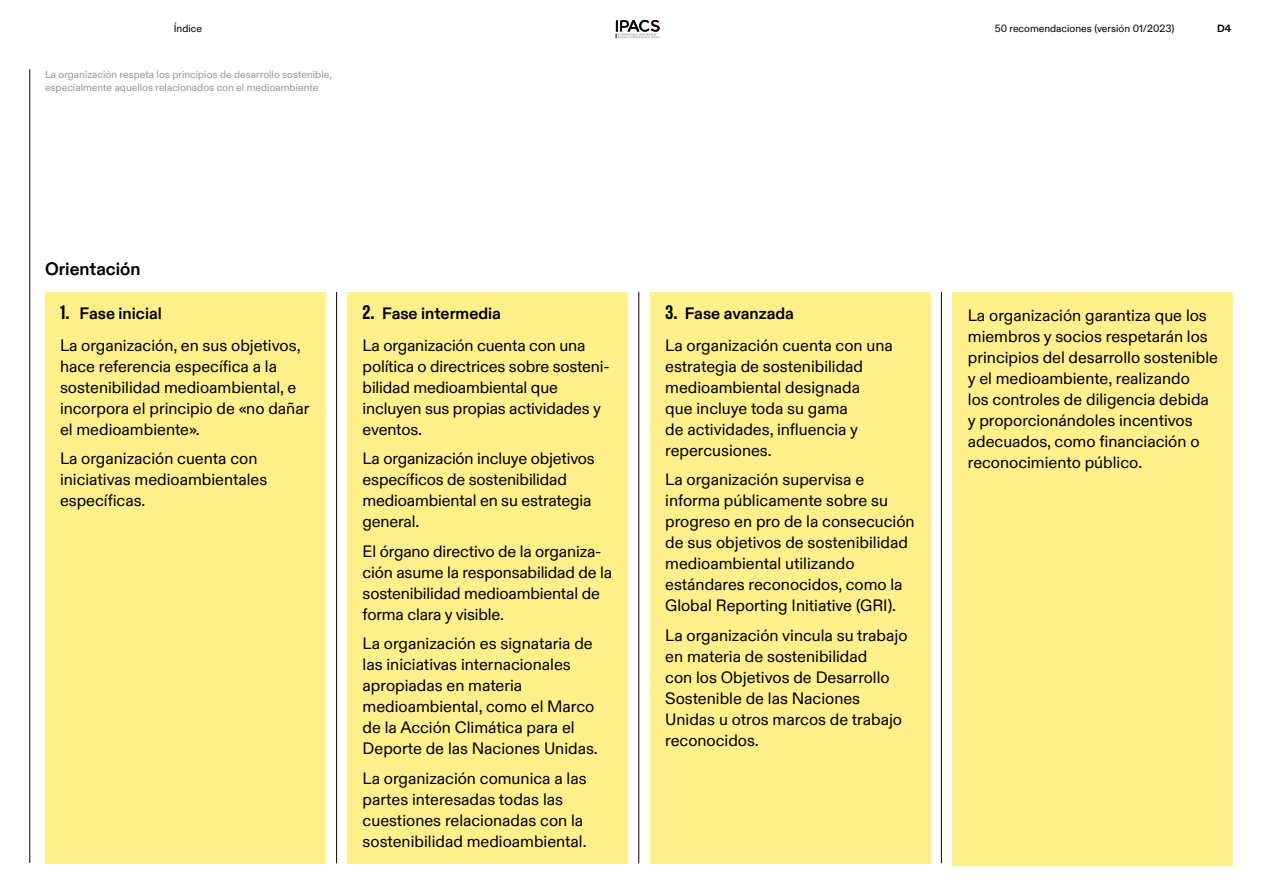
<style>
.page{position:relative;width:1263px;height:893px;background:#fff}
.page>*{position:absolute;margin:0;border:0;box-sizing:border-box;transform-origin:0 0}
.t1{font:700 18px "Olympic Sans";color:#000}
.t2{font:16.5px/21px "Olympic Sans";color:#000}
.t3{font:10.5px/13.5px "Olympic Sans";color:#969696}
.t4{font:10.5px "Olympic Sans";color:#000}
.t5{font:700 10.5px "Olympic Sans";color:#000}
.s1{font-family:"Olympic Headline";font-size:19.5px}
.s2{font-weight:700}
</style>
<div class="page">
<hr style="left:30px;top:69px;width:1px;height:794px;background:#000">
<hr style="left:638px;top:292px;width:1px;height:571px;background:#000">
<hr style="left:336px;top:292px;width:1px;height:571px;background:#000">
<div style="left:45px;top:292px;width:280px;height:571px;background:#fff08c"></div>
<div style="left:348px;top:292px;width:280px;height:571px;background:#fff08c"></div>
<div style="left:650px;top:292px;width:280px;height:571px;background:#fff08c"></div>
<hr style="left:941px;top:292px;width:1px;height:571px;background:#000">
<div style="left:953px;top:292px;width:280px;height:574px;background:#fff08c"></div>
<svg style="left:616px;top:20px;width:44px;height:18px"></svg>
<p class="t4" style="left:174px;top:20px;width:30px">Índice</p>
<p class="t4" style="left:995px;top:20px;width:181px">50 recomendaciones (versión 01/2023)</p>
<p class="t5" style="left:1217px;top:20px;width:16px">D4</p>
<p class="t3" style="left:45px;top:67px;width:288px">La organización respeta los principios de desarrollo sostenible, especialmente aquellos relacionados con el medioambiente</p>
<p class="t1" style="left:45px;top:255px;width:97px">Orientación</p>
<p class="t2" style="left:60px;top:296px;width:242px;line-height:32.2px"><span class="s1">1.</span> <span class="s2">Fase inicial<br></span>La organización, en sus objetivos,</p>
<p class="t2" style="left:60px;top:354px;width:251px">hace referencia específica a la sostenibilidad medioambiental, e incorpora el principio de «no dañar el medioambiente».</p>
<p class="t2" style="left:60px;top:447px;width:209px">La organización cuenta con iniciativas medioambientales específicas.</p>
<p class="t2" style="left:363px;top:296px;width:224px;line-height:32.2px"><span class="s1">2.</span> <span class="s2">Fase intermedia<br></span>La organización cuenta con una</p>
<p class="t2" style="left:363px;top:354px;width:249px">política o directrices sobre sosteni&shy;bilidad medioambiental que incluyen sus propias actividades y eventos.</p>
<p class="t2" style="left:363px;top:447px;width:234px">La organización incluye objetivos específicos de sostenibilidad medioambiental en su estrategia general.</p>
<p class="t2" style="left:363px;top:539px;width:251px">El órgano directivo de la organiza&shy;ción asume la responsabilidad de la sostenibilidad medioambiental de forma clara y visible.</p>
<p class="t2" style="left:363px;top:632px;width:237px">La organización es signataria de las iniciativas internacionales apropiadas en materia medioambiental, como el Marco de la Acción Climática para el<br>Deporte de las Naciones Unidas.</p>
<p class="t2" style="left:363px;top:766px;width:226px">La organización comunica a las partes interesadas todas las cuestiones relacionadas con la sostenibilidad medioambiental.</p>
<p class="t2" style="left:665px;top:296px;width:229px;line-height:32.2px"><span class="s1">3.</span> <span class="s2">Fase avanzada<br></span>La organización cuenta con una</p>
<p class="t2" style="left:665px;top:354px;width:199px">estrategia de sostenibilidad medioambiental designada que incluye toda su gama de actividades, influencia y repercusiones.</p>
<p class="t2" style="left:665px;top:468px;width:251px">La organización supervisa e informa públicamente sobre su progreso en pro de la consecución de sus objetivos de sostenibilidad medioambiental utilizando estándares reconocidos, como la<br>Global Reporting Initiative (GRI).</p>
<p class="t2" style="left:665px;top:623px;width:244px">La organización vincula su trabajo en materia de sostenibilidad<br>con los Objetivos de Desarrollo<br>Sostenible de las Naciones<br>Unidas u otros marcos de trabajo reconocidos.</p>
<p class="t2" style="left:968px;top:304px;width:252px">La organización garantiza que los miembros y socios respetarán los principios del desarrollo sostenible y el medioambiente, realizando<br>los controles de diligencia debida y proporcionándoles incentivos adecuados, como financiación o reconocimiento público.</p>
</div>
